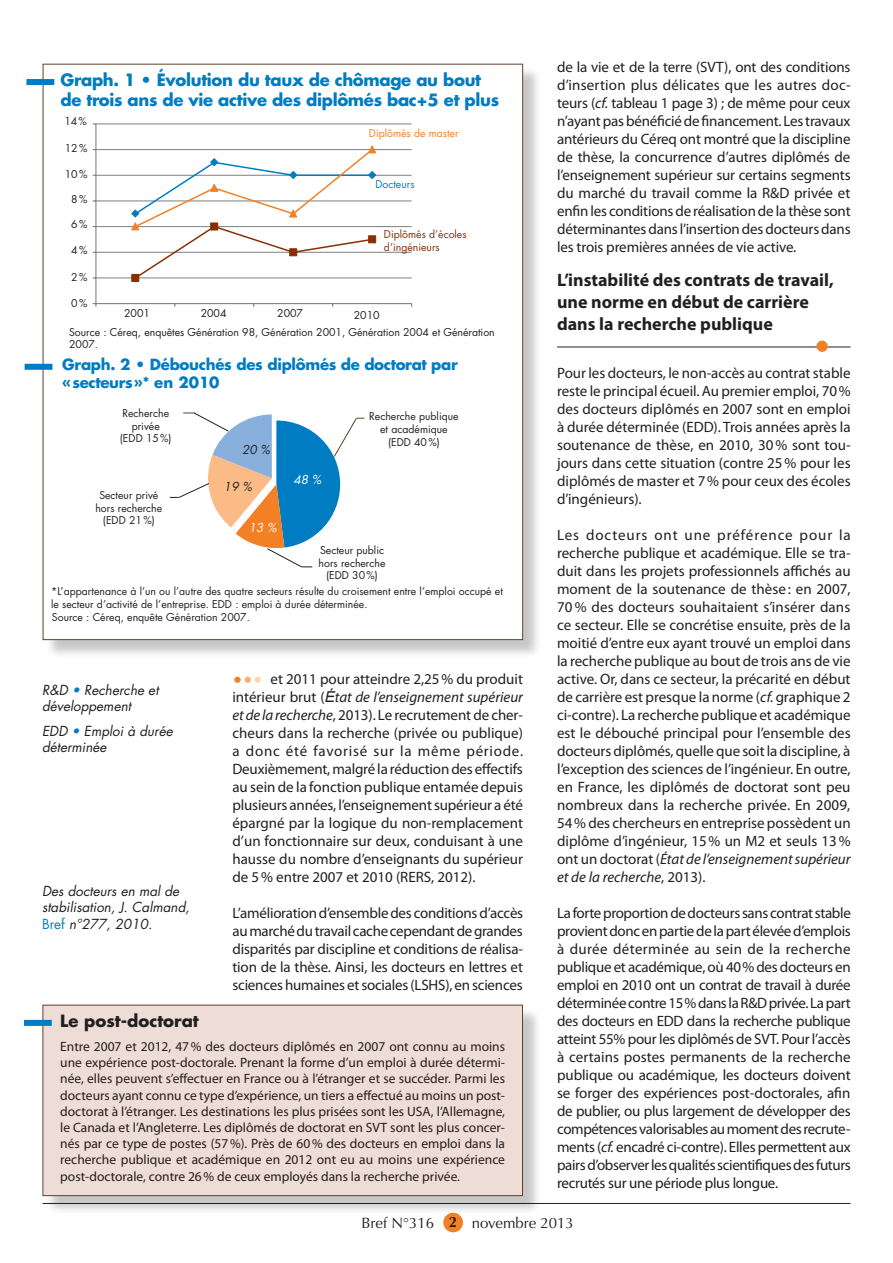
<style>
.page{position:relative;width:893px;height:1263px;background:#fff}
.page>*{position:absolute;margin:0;border:0;box-sizing:border-box;transform-origin:0 0}
.t1{font:700 18px/21.6px "Myriad Pro";color:#231f20}
.t2{font:700 16.5px/19.8px "Futura";letter-spacing:-.02em;color:#007cc2}
.t3{font:700 16.5px "Futura";color:#231f20}
.t4{font:300 16.5px "Futura";color:#f48026}
.t5{font:15px/18px "Myriad Pro";letter-spacing:-.01em;color:#231f20;text-align:justify}
.t6{font:700 15px/18px "Futura";letter-spacing:-.02em;color:#007cc2}
.t7{font:15px "Optima";color:#231f20}
.t8{font:700 15px "Optima";color:#231f20}
.t9{font:13.5px/16.2px "Myriad Pro";color:#231f20;text-align:justify}
.t10{font:italic 13.5px/16.2px "Futura";color:#231f20}
.t11{font:italic 12px "Futura";color:#fff}
.t12{font:italic 12px "Futura";color:#231f20}
.t13{font:10.5px/12.6px "Futura";color:#231f20;text-align:center}
.t14{font:10.5px/12.6px "Futura";color:#882f01}
.t15{font:10.5px "Futura";color:#f48026}
.t16{font:10.5px "Futura";color:#007cc2}
.s1{color:#007cc2}
.s2{font-style:normal;color:#007cc2}
.s3{font-family:"Arial";font-style:italic}
.s4{font-style:italic}
.s5{color:#faae74}
.s6{color:#fdd4b2}
</style>
<div class="page">
<div style="left:45px;top:1007px;width:497px;height:208px;background:#231f20;opacity:.25"></div>
<div style="left:43px;top:1005px;width:479px;height:190px;background:#eedcd7"></div>
<div style="left:43px;top:1005px;width:480px;height:191px;border:1px solid #5d4228"></div>
<div style="left:45px;top:66px;width:497px;height:592px;background:#231f20;opacity:.25"></div>
<div style="left:43px;top:64px;width:480px;height:576px;background:#fff"></div>
<hr style="left:43px;top:1203px;width:807px;height:1px;background:#231f20">
<div style="left:443px;top:1213px;width:20px;height:19px;background:#f48026;border-radius:50%"></div>
<div style="left:26px;top:79px;width:28px;height:6px;background:#007cc2"></div>
<hr style="left:557px;top:347px;width:294px;height:1px;background:#231f20">
<div style="left:25px;top:364px;width:27px;height:6px;background:#007cc2"></div>
<div style="left:816px;top:341px;width:12px;height:11px;background:#f48026;border-radius:50%"></div>
<hr style="left:96px;top:278px;width:316px;height:1px;background:#7c7f80">
<hr style="left:96px;top:252px;width:316px;height:1px;background:#7c7f80">
<hr style="left:96px;top:226px;width:316px;height:1px;background:#7c7f80">
<hr style="left:96px;top:201px;width:316px;height:1px;background:#7c7f80">
<hr style="left:96px;top:175px;width:316px;height:1px;background:#7c7f80">
<hr style="left:96px;top:149px;width:316px;height:1px;background:#7c7f80">
<hr style="left:96px;top:124px;width:316px;height:1px;background:#7c7f80">
<hr style="left:95px;top:124px;width:1px;height:180px;background:#7c7f80">
<hr style="left:96px;top:303px;width:316px;height:1px;background:#7c7f80">
<div style="left:131px;top:274px;width:8px;height:8px;background:#882f01;border:1px solid #882f01"></div>
<svg style="left:130px;top:145px;width:247px;height:135px"></svg>
<div style="left:24px;top:1020px;width:28px;height:6px;background:#007cc2"></div>
<svg style="left:170px;top:412px;width:194px;height:156px"></svg>
<p class="t2" style="left:60px;top:70px;width:440px">Graph. 1 • Évolution du taux de chômage au bout de trois ans de vie active des diplômés bac+5 et plus</p>
<p class="t13" style="left:64px;top:115px;width:24px">14%</p>
<p class="t13" style="left:65px;top:141px;width:24px">12%</p>
<p class="t13" style="left:65px;top:168px;width:24px">10%</p>
<p class="t13" style="left:71px;top:193px;width:18px">8%</p>
<p class="t13" style="left:71px;top:217px;width:18px">6%</p>
<p class="t13" style="left:71px;top:244px;width:18px">4%</p>
<p class="t13" style="left:71px;top:270px;width:18px">2%</p>
<p class="t13" style="left:71px;top:297px;width:18px">0%</p>
<p class="t15" style="left:369px;top:125px;width:91px">Diplômés de master</p>
<p class="t16" style="left:375px;top:177px;width:41px">Docteurs</p>
<p class="t14" style="left:384px;top:228px;width:84px">Diplômés d’écoles d’ingénieurs</p>
<p class="t13" style="left:124px;top:307px;width:27px">2001</p>
<p class="t13" style="left:201px;top:307px;width:27px">2004</p>
<p class="t13" style="left:277px;top:307px;width:27px">2007</p>
<p class="t13" style="left:354px;top:309px;width:27px">2010</p>
<p class="t13" style="left:69px;top:325px;width:427px;text-align:left">Source : Céreq, enquêtes Génération 98, Génération 2001, Génération 2004 et Génération<br>2007.</p>
<p class="t6" style="left:62px;top:355px;width:397px">Graph. 2 • Débouchés des diplômés de doctorat par «secteurs»* en 2010</p>
<p class="t13" style="left:120px;top:407px;width:53px">Recherche privée (EDD 15%)</p>
<p class="t13" style="left:95px;top:489px;width:68px">Secteur privé hors recherche (EDD 21%)</p>
<p class="t12" style="left:242px;top:441px;width:30px">20 %</p>
<p class="t12" style="left:224px;top:478px;width:30px">19 %</p>
<p class="t11" style="left:249px;top:519px;width:30px">13 %</p>
<p class="t11" style="left:293px;top:472px;width:30px">48 %</p>
<p class="t13" style="left:369px;top:410px;width:91px">Recherche publique et académique (EDD 40%)</p>
<p class="t13" style="left:319px;top:544px;width:68px">Secteur public hors recherche (EDD 30%)</p>
<p class="t13" style="left:51px;top:585px;width:453px;text-align:left">*L’appartenance à l’un ou l’autre des quatre secteurs résulte du croisement entre l’emploi occupé et le secteur d’activité de l’entreprise. EDD : emploi à durée déterminée.</p>
<p class="t13" style="left:52px;top:611px;width:200px">Source : Céreq, enquête Génération 2007.</p>
<p class="t10" style="left:42px;top:682px;width:118px">R&amp;D <span class="s1">•</span> Recherche et développement</p>
<p class="t10" style="left:42px;top:723px;width:132px">EDD <span class="s1">•</span> Emploi à durée déterminée</p>
<p class="t10" style="left:42px;top:883px;width:149px">Des docteurs en mal de stabilisation, J. Calmand,<br><span class="s2">Bref</span> n°277, 2010.</p>
<p class="t5" style="left:232px;top:670px;width:292px;text-indent:38px">et 2011 pour atteindre 2,25% du produit intérieur brut (<span class="s3">É</span><span class="s4">tat de l’enseignement supérieur et de la recherche</span>, 2013). Le recrutement de cher&shy;cheurs dans la recherche (privée ou publique) a donc été favorisé sur la même période.<br>Deuxièmement, malgré la réduction des effectifs au sein de la fonction publique entamée depuis plusieurs années, l’enseignement supérieur a été épargné par la logique du non-remplacement d’un fonctionnaire sur deux, conduisant à une hausse du nombre d’enseignants du supérieur de 5% entre 2007 et 2010 (RERS, 2012).</p>
<p class="t5" style="left:232px;top:904px;width:292px">L’amélioration d’ensemble des conditions d’accès au marché du travail cache cependant de grandes disparités par discipline et conditions de réalisa&shy;tion de la thèse. Ainsi, les docteurs en lettres et sciences humaines et sociales (LSHS), en sciences</p>
<p class="t4" style="left:232px;top:669px;width:32px">•<span class="s5">•</span><span class="s6">•</span></p>
<p class="t3" style="left:60px;top:1009px;width:140px">Le post-doctorat</p>
<p class="t9" style="left:60px;top:1038px;width:446px">Entre 2007 et 2012, 47% des docteurs diplômés en 2007 ont connu au moins une expérience post-doctorale. Prenant la forme d’un emploi à durée détermi&shy;née, elles peuvent s’effectuer en France ou à l’étranger et se succéder. Parmi les docteurs ayant connu ce type d’expérience, un tiers a effectué au moins un post&shy;doctorat à l’étranger. Les destinations les plus prisées sont les USA, l’Allemagne, le Canada et l’Angleterre. Les diplômés de doctorat en SVT sont les plus concer&shy;nés par ce type de postes (57%). Près de 60% des docteurs en emploi dans la recherche publique et académique en 2012 ont eu au moins une expérience post-doctorale, contre 26% de ceux employés dans la recherche privée.</p>
<p class="t5" style="left:557px;top:58px;width:295px">de la vie et de la terre (SVT), ont des conditions d’insertion plus délicates que les autres doc&shy;teurs (<span class="s4">cf.</span> tableau 1 page 3) ; de même pour ceux n’ayant pas bénéficié de financement. Les travaux antérieurs du Céreq ont montré que la discipline de thèse, la concurrence d’autres diplômés de l’enseignement supérieur sur certains segments du marché du travail comme la R&amp;D privée et enfin les conditions de réalisation de la thèse sont déterminantes dans l’insertion des docteurs dans les trois premières années de vie active.</p>
<p class="t1" style="left:557px;top:269px;width:278px">L’instabilité des contrats de travail, une norme en début de carrière dans la recherche publique</p>
<p class="t5" style="left:557px;top:364px;width:295px">Pour les docteurs, le non-accès au contrat stable reste le principal écueil. Au premier emploi, 70% des docteurs diplômés en 2007 sont en emploi à durée déterminée (EDD). Trois années après la soutenance de thèse, en 2010, 30% sont tou&shy;jours dans cette situation (contre 25% pour les diplômés de master et 7% pour ceux des écoles d’ingénieurs).</p>
<p class="t5" style="left:557px;top:526px;width:295px">Les docteurs ont une préférence pour la recherche publique et académique. Elle se tra&shy;duit dans les projets professionnels affichés au moment de la soutenance de thèse : en 2007, 70% des docteurs souhaitaient s’insérer dans ce secteur. Elle se concrétise ensuite, près de la moitié d’entre eux ayant trouvé un emploi dans la recherche publique au bout de trois ans de vie active. Or, dans ce secteur, la précarité en début de carrière est presque la norme (<span class="s4">cf.</span> graphique 2 ci-contre). La recherche publique et académique est le débouché principal pour l’ensemble des docteurs diplômés, quelle que soit la discipline, à l’exception des sciences de l’ingénieur. En outre, en France, les diplômés de doctorat sont peu nombreux dans la recherche privée. En 2009, 54% des chercheurs en entreprise possèdent un diplôme d’ingénieur, 15% un M2 et seuls 13% ont un doctorat (<span class="s4">État de l’enseignement supérieur et de la recherche</span>, 2013).</p>
<p class="t5" style="left:557px;top:904px;width:295px">La forte proportion de docteurs sans contrat stable provient donc en partie de la part élevée d’emplois à durée déterminée au sein de la recherche publique et académique, où 40% des docteurs en emploi en 2010 ont un contrat de travail à durée déterminée contre 15% dans la R&amp;D privée. La part des docteurs en EDD dans la recherche publique atteint 55% pour les diplômés de SVT. Pour l’accès à certains postes permanents de la recherche publique ou académique, les docteurs doivent se forger des expériences post-doctorales, afin de publier, ou plus largement de développer des compétences valorisables au moment des recrute&shy;ments (<span class="s4">cf.</span> encadré ci-contre). Elles permettent aux pairs d’observer les qualités scientifiques des futurs recrutés sur une période plus longue.</p>
<p class="t7" style="left:361px;top:1214px;width:74px">Bref N°316</p>
<p class="t7" style="left:472px;top:1214px;width:104px">novembre 2013</p>
<p class="t8" style="left:449px;top:1213px;width:10px">2</p>
</div>
